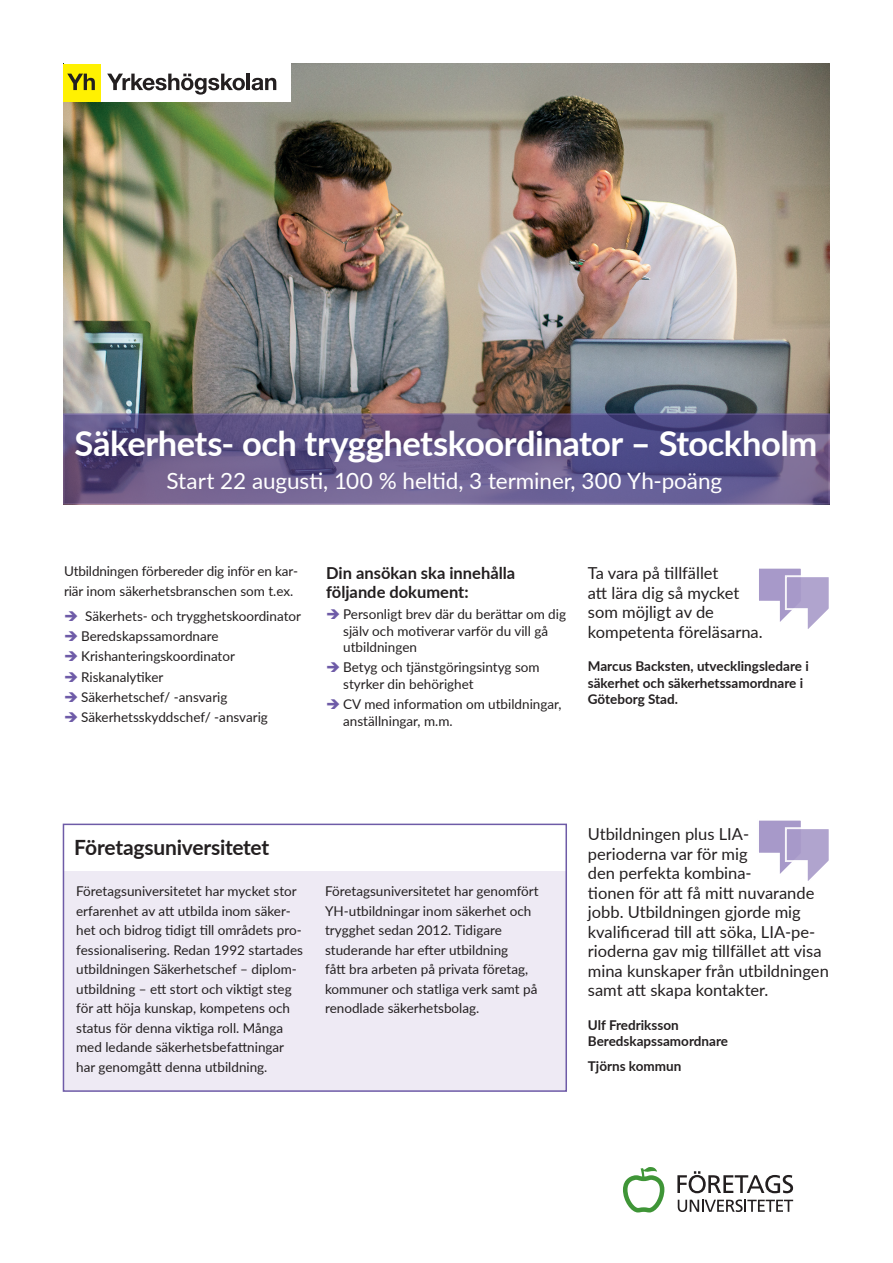
<style>
.page{position:relative;width:893px;height:1263px;background:#fff}
.page>*{position:absolute;margin:0;border:0;box-sizing:border-box;transform-origin:0 0}
.t1{font:700 34.5px "Lato";letter-spacing:-.015em;color:#fff}
.t2{font:22.5px "Lato";letter-spacing:-.005em;color:#fff}
.t3{font:700 21px "Lato";letter-spacing:-.015em;color:#231f20}
.t4{font:16.5px/19.5px "Lato";color:#231f20}
.t5{font:700 16.5px/19.5px "Lato";color:#231f20}
.t6{font:13.5px/19.5px "Lato";color:#231f20}
.t7{font:700 13.5px/16.5px "Lato";color:#231f20}
</style>
<div class="page">
<div style="left:63px;top:871px;width:503px;height:220px;background:#eeeaf4"></div>
<img style="left:64px;top:64px;width:765px;height:349px">
<svg style="left:63px;top:413px;width:767px;height:92px;background:#635789"></svg>
<div style="left:64px;top:57px;width:226px;height:45px;background:#fff"></div>
<div style="left:63px;top:64px;width:38px;height:38px;background:#fff101"></div>
<svg style="left:67px;top:74px;width:28px;height:16px"></svg>
<svg style="left:107px;top:74px;width:138px;height:21px"></svg>
<hr style="left:247px;top:74px;width:3px;height:16px;background:#231f20">
<svg style="left:252px;top:78px;width:24px;height:12px"></svg>
<svg style="left:759px;top:568px;width:70px;height:61px"></svg>
<svg style="left:623px;top:1167px;width:41px;height:45px"></svg>
<svg style="left:678px;top:1199px;width:115px;height:13px"></svg>
<svg style="left:677px;top:1171px;width:116px;height:22px"></svg>
<div style="left:63px;top:824px;width:504px;height:268px;border:2px solid #6e5ba7"></div>
<svg style="left:759px;top:820px;width:70px;height:61px"></svg>
<h1 class="t1" style="left:75px;top:418px;width:744px">Säkerhets- och trygghetskoordinator – Stockholm</h1>
<h2 class="t2" style="left:167px;top:465px;width:557px">Start 22 augusti, 100 % heltid, 3 terminer, 300 Yh-poäng</h2>
<p class="t6" style="left:64px;top:561px;width:235px">Utbildningen förbereder dig inför en kar&shy;riär inom säkerhetsbranschen som t.ex.</p>
<p class="t6" style="left:81px;top:605px;width:221px;line-height:20.2px">Säkerhets- och trygghetskoordinator<br>Beredskapssamordnare<br>Krishanteringskoordinator<br>Riskanalytiker<br>Säkerhetschef/ -ansvarig<br>Säkerhetsskyddschef/ -ansvarig</p>
<p class="t5" style="left:326px;top:562px;width:191px">Din ansökan ska innehålla följande dokument:</p>
<p class="t6" style="left:343px;top:605px;width:224px;line-height:16.5px">Personligt brev där du berättar om dig själv och motiverar varför du vill gå utbildningen</p>
<p class="t6" style="left:343px;top:659px;width:198px;line-height:16.5px">Betyg och tjänstgöringsintyg som styrker din behörighet</p>
<p class="t6" style="left:343px;top:695px;width:220px;line-height:16.5px">CV med information om utbildningar, anställningar, m.m.</p>
<p class="t4" style="left:588px;top:563px;width:176px">Ta vara på tillfället<br>att lära dig så mycket som möjligt av de kompetenta föreläsarna.</p>
<p class="t7" style="left:588px;top:657px;width:222px">Marcus Backsten, utvecklingsledare i säkerhet och säkerhetssamordnare i<br>Göteborg Stad.</p>
<h3 class="t3" style="left:74px;top:832px;width:197px">Företagsuniversitetet</h3>
<p class="t6" style="left:76px;top:881px;width:228px">Företagsuniversitetet har mycket stor erfarenhet av att utbilda inom säker&shy;het och bidrog tidigt till områdets pro&shy;fessionalisering. Redan 1992 startades utbildningen Säkerhetschef – diplom&shy;utbildning – ett stort och viktigt steg för att höja kunskap, kompetens och status för denna viktiga roll. Många med ledande säkerhetsbefattningar har genomgått denna utbildning.</p>
<p class="t6" style="left:325px;top:881px;width:215px">Företagsuniversitetet har genomfört YH-utbildningar inom säkerhet och trygghet sedan 2012. Tidigare studerande har efter utbildning<br>fått bra arbeten på privata företag, kommuner och statliga verk samt på renodlade säkerhetsbolag.</p>
<p class="t4" style="left:588px;top:824px;width:242px">Utbildningen plus LIA&shy;perioderna var för mig<br>den perfekta kombina-<br>tionen för att få mitt nuvarande jobb. Utbildningen gjorde mig kvalificerad till att söka, LIA-pe&shy;rioderna gav mig tillfället att visa mina kunskaper från utbildningen samt att skapa kontakter.</p>
<p class="t7" style="left:588px;top:1016px;width:142px">Ulf Fredriksson<br>Beredskapssamordnare</p>
<p class="t7" style="left:588px;top:1057px;width:95px">Tjörns kommun</p>
</div>
